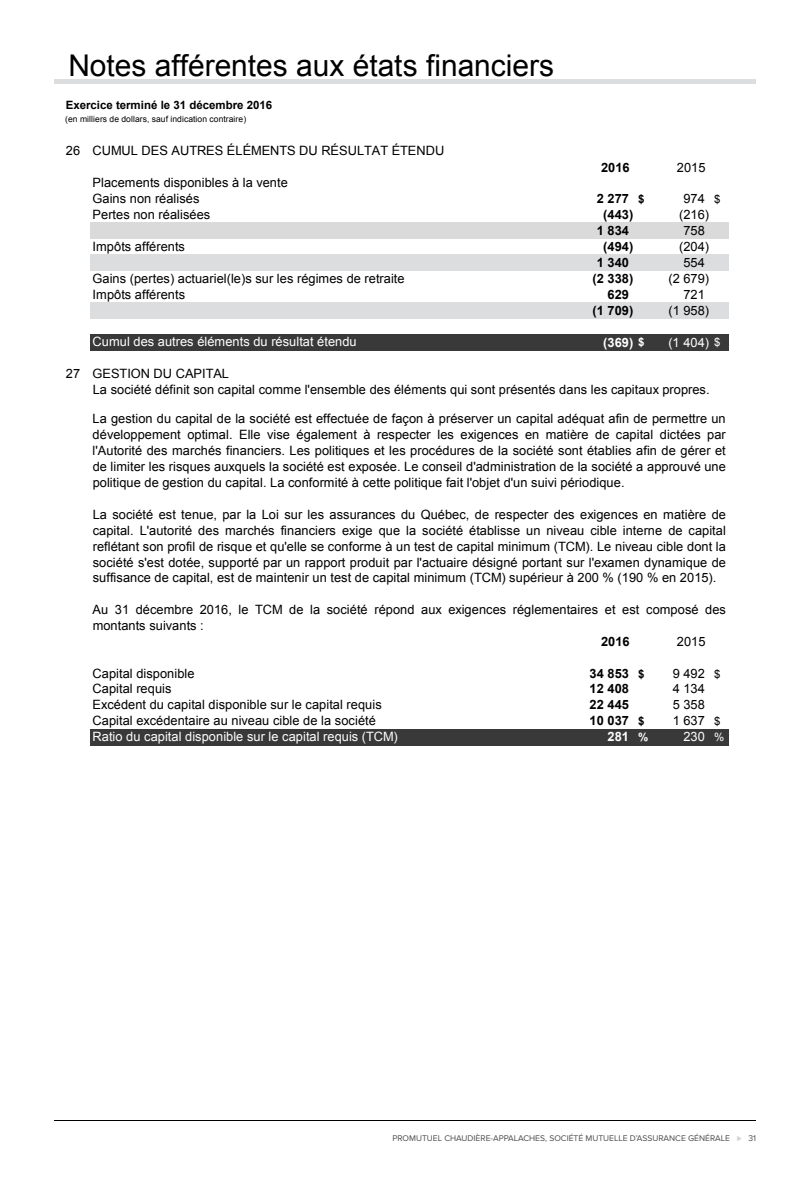
<style>
.page{position:relative;width:810px;height:1188px;background:#fff}
.page>*{position:absolute;margin:0;border:0;box-sizing:border-box;transform-origin:0 0}
.t1{font:30px "Arial";color:#000}
.t2{font:12.9px/15.9px "Arial";letter-spacing:.005em;color:#000}
.t3{font:12.9px "Arial";letter-spacing:.005em;color:#fff}
.t4{font:700 12.9px "Arial";letter-spacing:.005em;color:#000}
.t5{font:700 12.9px "Arial";letter-spacing:.005em;color:#fff}
.t6{font:700 11.4px "Arial";letter-spacing:-.005em;color:#000}
.t7{font:8.55px "Proxima Nova";color:#4d4d4f}
.t8{font:8.55px "Arial";letter-spacing:.005em;color:#000}
.s1{font-size:11.4px}
.s2{color:#d1d3d4}
</style>
<div class="page">
<hr style="left:54px;top:1120px;width:702px;height:1px;background:#000">
<hr style="left:54px;top:79px;width:702px;height:4px;background:#dcddde">
<div style="left:90px;top:223px;width:638px;height:16px;background:#dadada"></div>
<div style="left:90px;top:255px;width:638px;height:16px;background:#dcddde"></div>
<div style="left:90px;top:302px;width:638px;height:16px;background:#dcddde"></div>
<div style="left:90px;top:334px;width:638px;height:16px;background:#393939"></div>
<div style="left:90px;top:729px;width:638px;height:16px;background:#393939"></div>
<h1 class="t1" style="left:68px;top:46px;width:487px">Notes afférentes aux états financiers</h1>
<p class="t6" style="left:66px;top:98px;width:208px">Exercice terminé le 31 décembre 2016</p>
<p class="t8" style="left:65px;top:113px;width:182px">(en milliers de dollars, sauf indication contraire)</p>
<p class="t2" style="left:66px;top:143px;width:380px">26 CUMUL DES AUTRES ÉLÉMENTS DU RÉSULTAT ÉTENDU</p>
<p class="t2" style="left:93px;top:175px;width:197px">Placements disponibles à la vente<br>Gains non réalisés</p>
<p class="t4" style="left:601px;top:159px;width:30px">2016</p>
<p class="t2" style="left:677px;top:159px;width:30px">2015</p>
<p class="t4" style="left:597px;top:190px;width:49px">2 277 <span class="s1">$</span></p>
<p class="t2" style="left:683px;top:191px;width:39px">974 <span class="s1">$</span></p>
<p class="t2" style="left:93px;top:207px;width:119px">Pertes non réalisées</p>
<p class="t4" style="left:603px;top:206px;width:32px">(443)</p>
<p class="t2" style="left:679px;top:207px;width:32px">(216)</p>
<p class="t4" style="left:597px;top:222px;width:34px">1 834</p>
<p class="t2" style="left:683px;top:223px;width:23px">758</p>
<p class="t2" style="left:93px;top:239px;width:94px">Impôts afférents</p>
<p class="t4" style="left:603px;top:238px;width:32px">(494)</p>
<p class="t2" style="left:679px;top:239px;width:32px">(204)</p>
<p class="t4" style="left:597px;top:254px;width:34px">1 340</p>
<p class="t2" style="left:683px;top:255px;width:23px">554</p>
<p class="t2" style="left:93px;top:270px;width:314px">Gains (pertes) actuariel(le)s sur les régimes de retraite</p>
<p class="t4" style="left:592px;top:270px;width:42px">(2 338)</p>
<p class="t2" style="left:668px;top:271px;width:42px">(2 679)</p>
<p class="t2" style="left:93px;top:286px;width:94px">Impôts afférents</p>
<p class="t4" style="left:608px;top:285px;width:23px">629</p>
<p class="t2" style="left:683px;top:287px;width:23px">721</p>
<p class="t4" style="left:592px;top:302px;width:42px">(1 709)</p>
<p class="t2" style="left:668px;top:302px;width:42px">(1 958)</p>
<p class="t3" style="left:93px;top:333px;width:266px">Cumul des autres éléments du résultat étendu</p>
<p class="t5" style="left:603px;top:334px;width:43px">(369) <span class="s1">$</span></p>
<p class="t3" style="left:668px;top:334px;width:54px">(1 404) <span class="s1">$</span></p>
<p class="t2" style="left:66px;top:366px;width:165px">27 GESTION DU CAPITAL</p>
<p class="t2" style="left:93px;top:382px;width:618px">La société définit son capital comme l'ensemble des éléments qui sont présentés dans les capitaux propres.</p>
<p class="t2" style="left:93px;top:411px;width:635px;text-align:justify">La gestion du capital de la société est effectuée de façon à préserver un capital adéquat afin de permettre un développement optimal. Elle vise également à respecter les exigences en matière de capital dictées par l'Autorité des marchés financiers. Les politiques et les procédures de la société sont établies afin de gérer et de limiter les risques auxquels la société est exposée. Le conseil d'administration de la société a approuvé une politique de gestion du capital. La conformité à cette politique fait l'objet d'un suivi périodique.</p>
<p class="t2" style="left:93px;top:506px;width:635px;text-align:justify">La société est tenue, par la Loi sur les assurances du Québec, de respecter des exigences en matière de capital. L'autorité des marchés financiers exige que la société établisse un niveau cible interne de capital reflétant son profil de risque et qu'elle se conforme à un test de capital minimum (TCM). Le niveau cible dont la société s'est dotée, supporté par un rapport produit par l'actuaire désigné portant sur l'examen dynamique de suffisance de capital, est de maintenir un test de capital minimum (TCM) supérieur à 200 % (190 % en 2015).</p>
<p class="t2" style="left:93px;top:602px;width:635px">Au 31 décembre 2016, le TCM de la société répond aux exigences réglementaires et est composé des montants suivants :</p>
<p class="t4" style="left:601px;top:633px;width:30px">2016</p>
<p class="t2" style="left:677px;top:634px;width:30px">2015</p>
<p class="t2" style="left:93px;top:665px;width:103px">Capital disponible</p>
<p class="t4" style="left:590px;top:664px;width:57px">34 853 <span class="s1">$</span></p>
<p class="t2" style="left:673px;top:665px;width:49px">9 492 <span class="s1">$</span></p>
<p class="t2" style="left:93px;top:681px;width:80px">Capital requis</p>
<p class="t4" style="left:590px;top:680px;width:41px">12 408</p>
<p class="t2" style="left:673px;top:681px;width:34px">4 134</p>
<p class="t2" style="left:93px;top:697px;width:291px">Excédent du capital disponible sur le capital requis</p>
<p class="t4" style="left:590px;top:696px;width:41px">22 445</p>
<p class="t2" style="left:673px;top:697px;width:34px">5 358</p>
<p class="t2" style="left:93px;top:713px;width:285px">Capital excédentaire au niveau cible de la société</p>
<p class="t4" style="left:590px;top:712px;width:57px">10 037 <span class="s1">$</span></p>
<p class="t2" style="left:673px;top:713px;width:49px">1 637 <span class="s1">$</span></p>
<p class="t3" style="left:93px;top:728px;width:307px">Ratio du capital disponible sur le capital requis (TCM)</p>
<p class="t5" style="left:608px;top:728px;width:42px">281 <span class="s1">%</span></p>
<p class="t3" style="left:683px;top:729px;width:42px">230 <span class="s1">%</span></p>
<p class="t7" style="left:392px;top:1133px;width:365px">PROMUTUEL CHAUDIÈRE-APPALACHES, SOCIÉTÉ MUTUELLE D’ASSURANCE GÉNÉRALE <span class="s2">⊲</span> 31</p>
</div>
